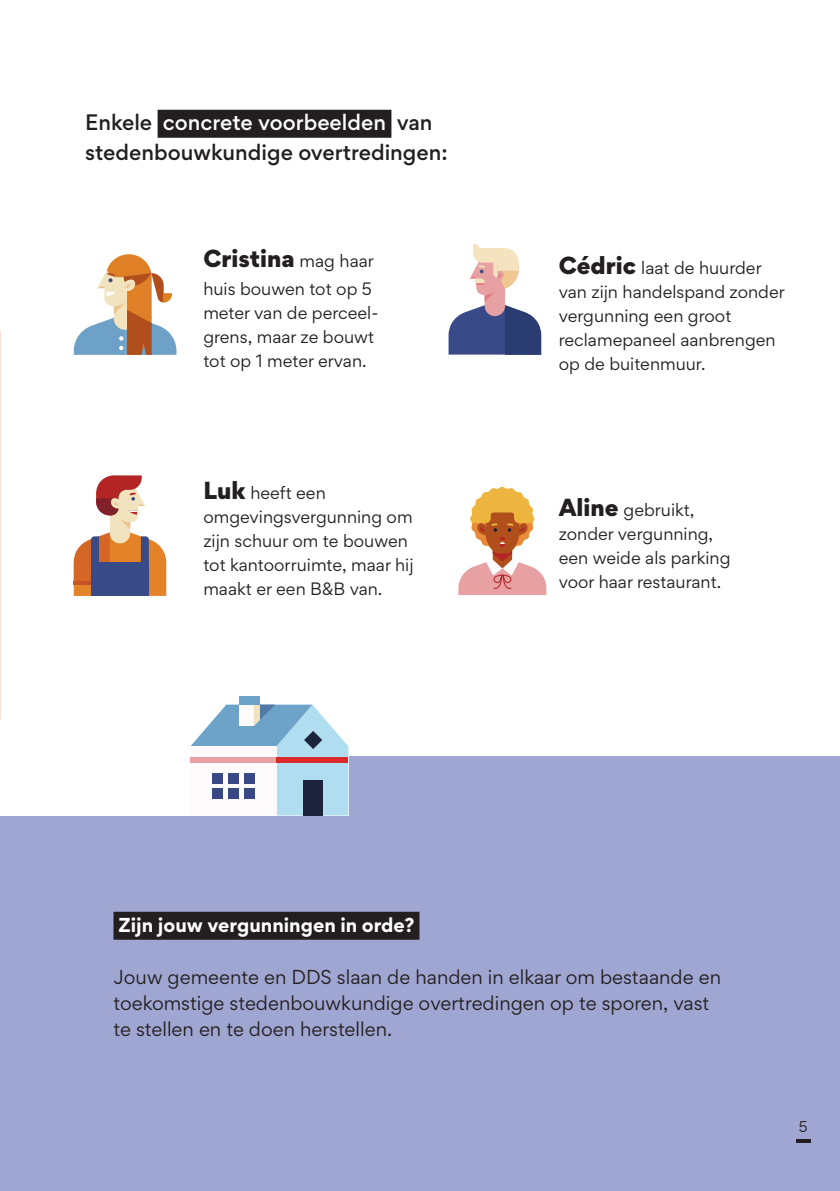
<style>
.page{position:relative;width:840px;height:1191px;background:#fff}
.page>*{position:absolute;margin:0;border:0;box-sizing:border-box;transform-origin:0 0}
.t1{font:900 22px "Gordita";color:#231f20}
.t2{font:500 20px/30px "Gordita";color:#231f20}
.t3{font:18px/26px "Gordita";color:#231f20}
.t4{font:700 18px "Gordita";color:#fff}
.t5{font:16px/24px "Gordita";color:#231f20}
.t6{font:14px "Gordita";color:#231f20}
.s1{color:#fff}
.s2{font-weight:400;font-size:16px}
.s3{font-weight:900;font-size:22px}
</style>
<div class="page">
<div style="left:0;top:756px;width:839px;height:435px;background:#a0a6d2"></div>
<div style="left:0;top:746px;width:348px;height:69px;background:#fff"></div>
<div style="left:113px;top:911px;width:306px;height:28px;background:#231f20"></div>
<div style="left:157px;top:110px;width:234px;height:28px;background:#231f20"></div>
<svg style="left:74px;top:254px;width:102px;height:101px"></svg>
<svg style="left:458px;top:487px;width:88px;height:108px"></svg>
<svg style="left:448px;top:244px;width:93px;height:111px"></svg>
<svg style="left:74px;top:475px;width:92px;height:121px"></svg>
<svg style="left:190px;top:699px;width:158px;height:116px"></svg>
<div style="left:239px;top:696px;width:20px;height:8px;background:#6ea3c9"></div>
<hr style="left:795px;top:1139px;width:15px;height:4px;background:#231f20">
<p class="t2" style="left:85px;top:107px;width:364px">Enkele <span class="s1">concrete voorbeelden</span> van stedenbouwkundige overtredingen:</p>
<h1 class="t1" style="left:203px;top:240px;width:172px">Cristina <span class="s2">mag haar</span></h1>
<p class="t5" style="left:203px;top:277px;width:176px">huis bouwen tot op 5 meter van de perceel&shy;grens, maar ze bouwt tot op 1 meter ervan.</p>
<p class="t5" style="left:203px;top:480px;width:211px"><span class="s3">Luk</span> heeft een omgevingsvergunning om zijn schuur om te bouwen tot kantoorruimte, maar hij maakt er een B&amp;B van.</p>
<p class="t5" style="left:558px;top:256px;width:227px"><span class="s3">Cédric</span> laat de huurder van zijn handelspand zonder vergunning een groot reclamepaneel aanbrengen op de buitenmuur.</p>
<p class="t5" style="left:558px;top:498px;width:173px"><span class="s3">Aline</span> gebruikt, zonder vergunning, een weide als parking voor haar restaurant.</p>
<p class="t4" style="left:118px;top:910px;width:297px">Zijn jouw vergunningen in orde?</p>
<p class="t3" style="left:113px;top:963px;width:608px">Jouw gemeente en DDS slaan de handen in elkaar om bestaande en toekomstige stedenbouwkundige overtredingen op te sporen, vast te stellen en te doen herstellen.</p>
<p class="t6" style="left:798px;top:1116px;width:10px">5</p>
</div>
